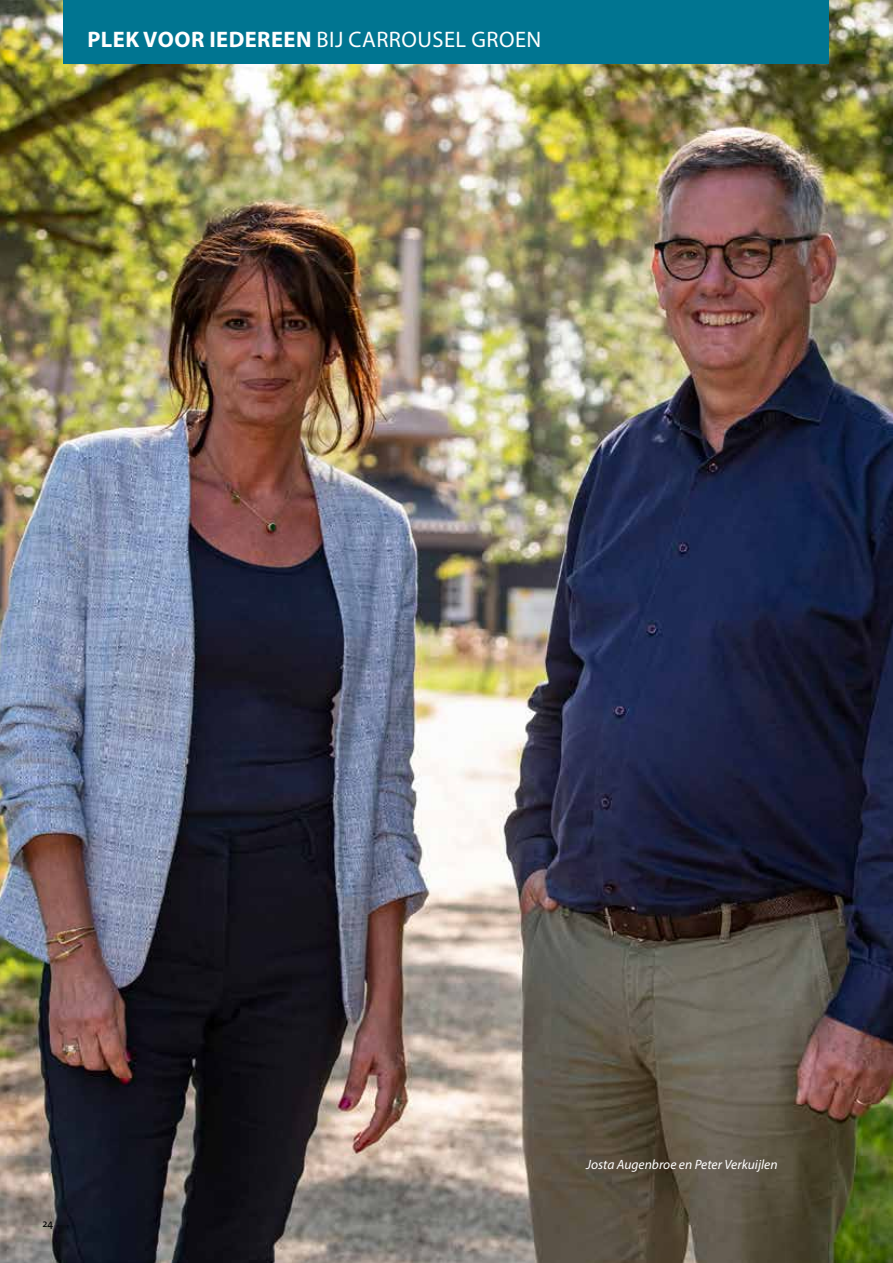
<style>
.page{position:relative;width:893px;height:1263px;background:#fff}
.page>*{position:absolute;margin:0;border:0;box-sizing:border-box;transform-origin:0 0}
.t1{font:22.5px "Myriad Pro";letter-spacing:.02em;color:#fff}
.t2{font:italic 13.5px "Myriad Pro";color:#fff}
.t3{font:10.5px "The Sans Os F";color:#000}
.s1{font-weight:700}
</style>
<div class="page">
<img style="left:0;top:0;width:893px;height:1263px">
<div style="left:64px;top:0;width:765px;height:64px;background:#007591"></div>
<p class="t1" style="left:87px;top:25px;width:455px"><span class="s1">PLEK VOOR IEDEREEN</span> BIJ CARROUSEL GROEN</p>
<p class="t3" style="left:43px;top:1216px;width:12px">24</p>
<p class="t2" style="left:586px;top:1156px;width:193px">Josta Augenbroe en Peter Verkuijlen</p>
</div>
